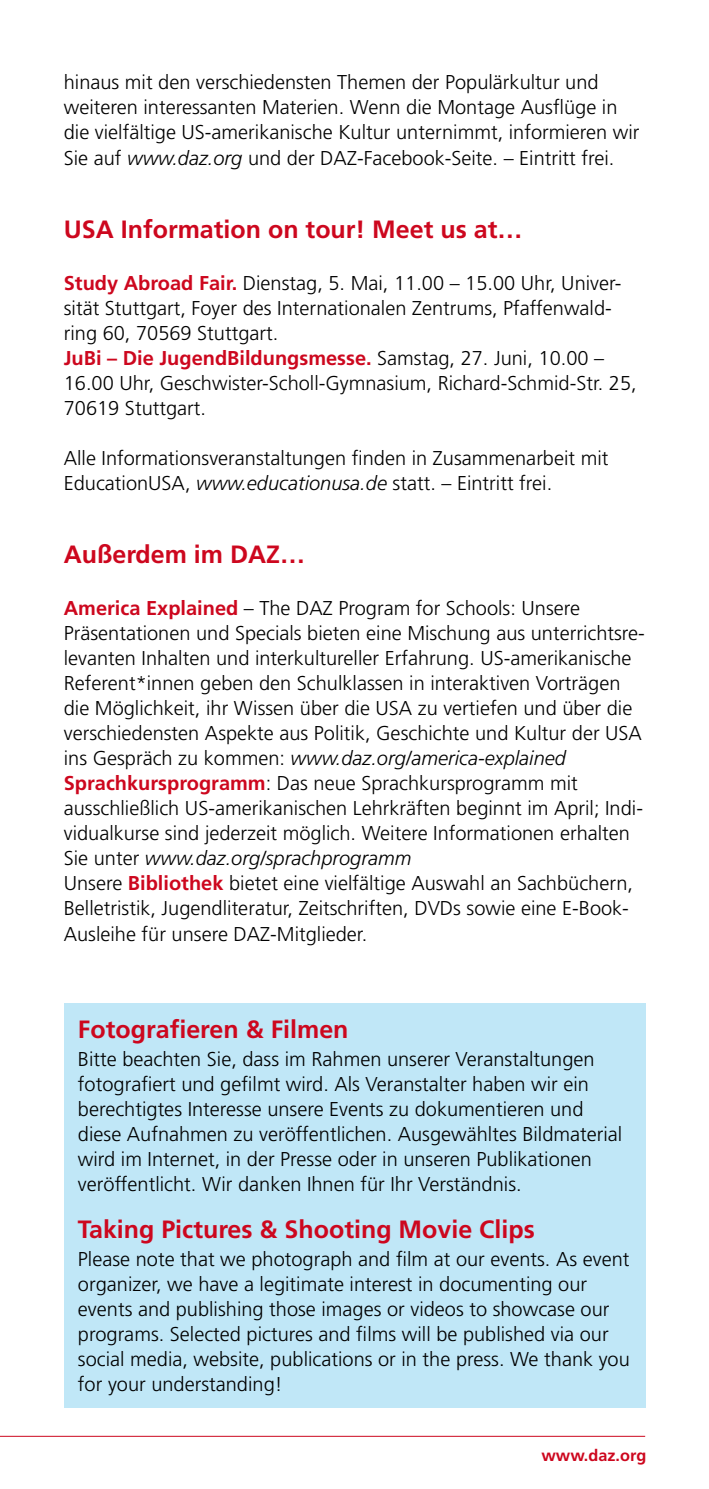
<style>
.page{position:relative;width:709px;height:1489px;background:#fff}
.page>*{position:absolute;margin:0;border:0;box-sizing:border-box;transform-origin:0 0}
.t1{font:700 25px "Frutiger LT";color:#cd071e}
.t2{font:300 20px/25px "Frutiger LT";color:#000}
.t3{font:700 16.25px "Frutiger LT";color:#cd071e}
.s1{font-style:italic}
.s2{font-weight:700;color:#cd071e}
</style>
<div class="page">
<hr style="left:0;top:1435px;width:645px;height:1px;background:#cd071e">
<div style="left:64px;top:1003px;width:581px;height:404px;background:#c0e7f7"></div>
<p class="t2" style="left:64px;top:70px;width:577px">hinaus mit den verschiedensten Themen der Populärkultur und weiteren interessanten Materien. Wenn die Montage Ausflüge in die vielfältige US-amerikanische Kultur unternimmt, informieren wir Sie auf <span class="s1">www.daz.org</span> und der DAZ-Facebook-Seite. – Eintritt frei.</p>
<p class="t1" style="left:64px;top:214px;width:460px">USA Information on tour! Meet us at…</p>
<p class="t2" style="left:64px;top:271px;width:574px"><span class="s2">Study Abroad Fair.</span> Dienstag, 5. Mai, 11.00 – 15.00 Uhr, Univer&shy;sität Stuttgart, Foyer des Internationalen Zentrums, Pfaffenwald&shy;ring 60, 70569 Stuttgart.<br><span class="s2">JuBi – Die JugendBildungsmesse.</span> Samstag, 27. Juni, 10.00 – 16.00 Uhr, Geschwister-Scholl-Gymnasium, Richard-Schmid-Str. 25, 70619 Stuttgart.</p>
<p class="t2" style="left:64px;top:446px;width:546px">Alle Informationsveranstaltungen finden in Zusammenarbeit mit<br>EducationUSA, <span class="s1">www.educationusa.de</span> statt. – Eintritt frei.</p>
<p class="t1" style="left:64px;top:539px;width:243px">Außerdem im DAZ…</p>
<p class="t2" style="left:64px;top:596px;width:582px"><span class="s2">America Explained</span> – The DAZ Program for Schools: Unsere Präsentationen und Specials bieten eine Mischung aus unterrichtsre&shy;levanten Inhalten und interkultureller Erfahrung. US-amerikanische Referent*innen geben den Schulklassen in interaktiven Vorträgen die Möglichkeit, ihr Wissen über die USA zu vertiefen und über die verschiedensten Aspekte aus Politik, Geschichte und Kultur der USA ins Gespräch zu kommen: <span class="s1">www.daz.org/america-explained </span><span class="s2">Sprachkursprogramm</span>: Das neue Sprachkursprogramm mit ausschließlich US-amerikanischen Lehrkräften beginnt im April; Indi&shy;vidualkurse sind jederzeit möglich. Weitere Informationen erhalten Sie unter <span class="s1">www.daz.org/sprachprogramm<br></span>Unsere <span class="s2">Bibliothek</span> bietet eine vielfältige Auswahl an Sachbüchern, Belletristik, Jugendliteratur, Zeitschriften, DVDs sowie eine E-Book-Ausleihe für unsere DAZ-Mitglieder.</p>
<p class="t1" style="left:78px;top:1014px;width:272px">Fotografieren &amp; Filmen</p>
<p class="t2" style="left:78px;top:1046px;width:546px">Bitte beachten Sie, dass im Rahmen unserer Veranstaltungen fotografiert und gefilmt wird. Als Veranstalter haben wir ein berechtigtes Interesse unsere Events zu dokumentieren und diese Aufnahmen zu veröffentlichen. Ausgewähltes Bildmaterial wird im Internet, in der Presse oder in unseren Publikationen veröffentlicht. Wir danken Ihnen für Ihr Verständnis.</p>
<p class="t1" style="left:78px;top:1214px;width:458px">Taking Pictures &amp; Shooting Movie Clips</p>
<p class="t2" style="left:78px;top:1246px;width:553px">Please note that we photograph and film at our events. As event organizer, we have a legitimate interest in documenting our events and publishing those images or videos to showcase our programs. Selected pictures and films will be published via our social media, website, publications or in the press. We thank you for your understanding!</p>
<p class="t3" style="left:541px;top:1445px;width:106px">www.daz.org</p>
</div>
